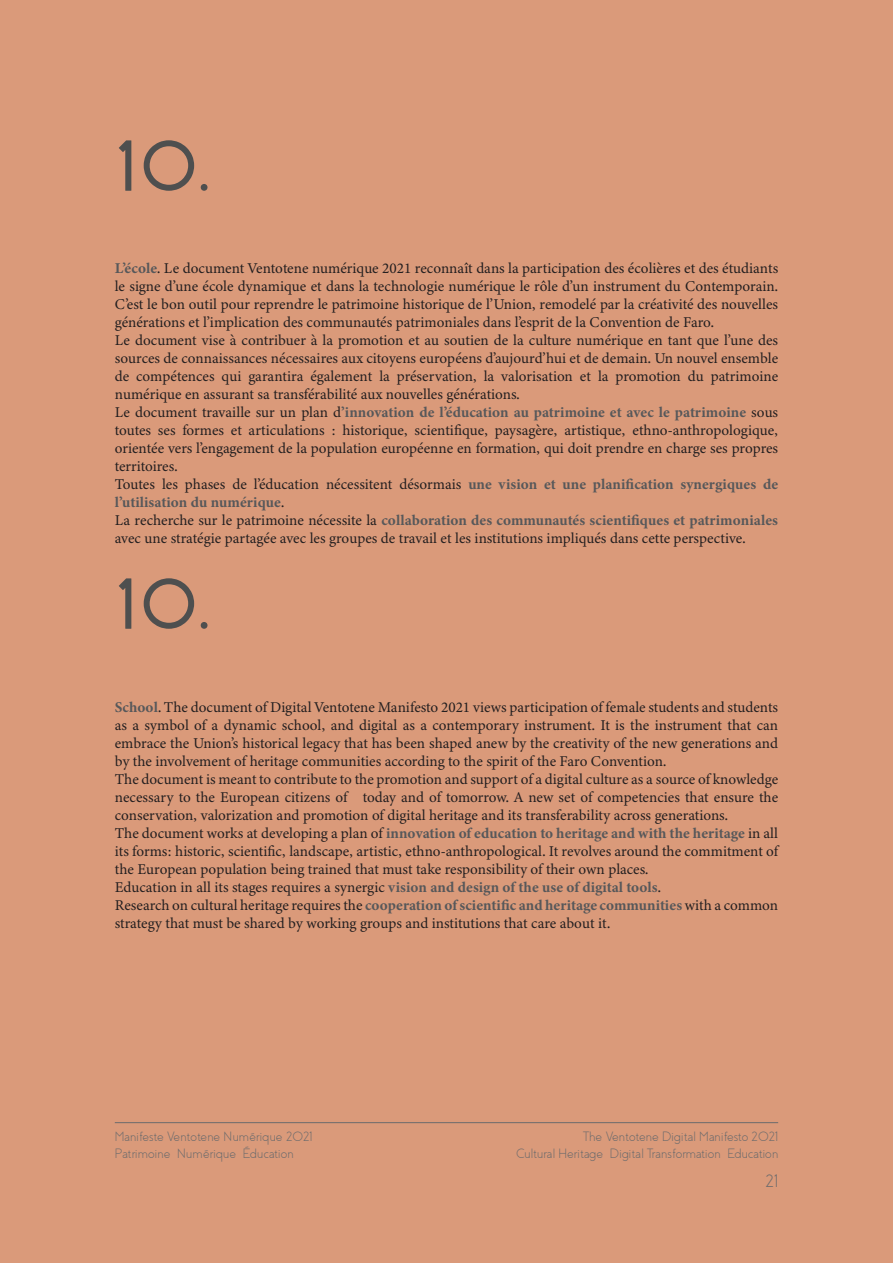
<style>
.page{position:relative;width:893px;height:1263px;background:#da9a7a}
.page>*{position:absolute;margin:0;border:0;box-sizing:border-box;transform-origin:0 0}
.t1{font:700 72px "Coves";color:#4e4f4f}
.t2{font:300 18px "Coves";color:#6c6b6c}
.t3{font:15px/18px "Minion Variable Concept";color:#231f20;text-align:justify}
.t4{font:15px/18px "Minion Variable Concept";letter-spacing:.015em;color:#57585a}
.t5{font:300 13.5px/16.2px "Coves";letter-spacing:.02em;color:#6c6b6c}
.s1{color:#57585a}
.s2{color:#231f20}
</style>
<div class="page">
<hr style="left:115px;top:1122px;width:663px;height:1px;background:#6c6b6c">
<p class="t1" style="left:115px;top:125px;width:97px">10.</p>
<p class="t3" style="left:115px;top:259px;width:665px"><span class="s1">L’école</span>. Le document Ventotene numérique 2021 reconnaît dans la participation des écolières et des étudiants le signe d’une école dynamique et dans la technologie numérique le rôle d’un instrument du Contemporain.<br>C’est le bon outil pour reprendre le patrimoine historique de l’Union, remodelé par la créativité des nouvelles générations et l’implication des communautés patrimoniales dans l’esprit de la Convention de Faro.</p>
<p class="t3" style="left:115px;top:331px;width:665px">Le document vise à contribuer à la promotion et au soutien de la culture numérique en tant que l’une des sources de connaissances nécessaires aux citoyens européens d’aujourd’hui et de demain. Un nouvel ensemble de compétences qui garantira également la préservation, la valorisation et la promotion du patrimoine numérique en assurant sa transférabilité aux nouvelles générations.</p>
<p class="t3" style="left:115px;top:403px;width:665px">Le document travaille sur un plan d<span class="s1">’innovation de l’éducation au patrimoine et avec le patrimoine</span> sous toutes ses formes et articulations : historique, scientifique, paysagère, artistique, ethno-anthropologique, orientée vers l’engagement de la population européenne en formation, qui doit prendre en charge ses propres territoires.</p>
<p class="t4" style="left:115px;top:475px;width:665px"><span class="s2">Toutes les phases de l’éducation nécessitent désormais</span> une vision et une planification synergiques de l’utilisation du numérique<span class="s2">.</span></p>
<p class="t3" style="left:115px;top:511px;width:665px">La recherche sur le patrimoine nécessite la <span class="s1">collaboration des communautés scientifiques et patrimoniales </span>avec une stratégie partagée avec les groupes de travail et les institutions impliqués dans cette perspective.</p>
<p class="t1" style="left:115px;top:563px;width:97px">10.</p>
<p class="t3" style="left:115px;top:698px;width:665px"><span class="s1">School</span>. The document of Digital Ventotene Manifesto 2021 views participation of female students and students as a symbol of a dynamic school, and digital as a contemporary instrument. It is the instrument that can embrace the Union’s historical legacy that has been shaped anew by the creativity of the new generations and by the involvement of heritage communities according to the spirit of the Faro Convention.</p>
<p class="t3" style="left:115px;top:770px;width:665px">The document is meant to contribute to the promotion and support of a digital culture as a source of knowledge necessary to the European citizens of today and of tomorrow. A new set of competencies that ensure the conservation, valorization and promotion of digital heritage and its transferability across generations.</p>
<p class="t3" style="left:115px;top:824px;width:665px">The document works at developing a plan of <span class="s1">innovation of education to heritage and with the heritage</span> in all its forms: historic, scientific, landscape, artistic, ethno-anthropological. It revolves around the commitment of the European population being trained that must take responsibility of their own places.</p>
<p class="t3" style="left:115px;top:878px;width:548px">Education in all its stages requires a synergic <span class="s1">vision and design of the use of digital tools</span>.</p>
<p class="t3" style="left:115px;top:896px;width:665px">Research on cultural heritage requires the <span class="s1">cooperation of scientific and heritage communities</span> with a common strategy that must be shared by working groups and institutions that care about it.</p>
<p class="t5" style="left:115px;top:1129px;width:199px">Manifeste Ventotene Numérique 2021<br>Patrimoine Numérique Éducation</p>
<p class="t5" style="left:516px;top:1129px;width:263px;text-align:right">The Ventotene Digital Manifesto 2021<br>Cultural Heritage Digital Transformation Education</p>
<p class="t2" style="left:766px;top:1170px;width:14px">21</p>
</div>
